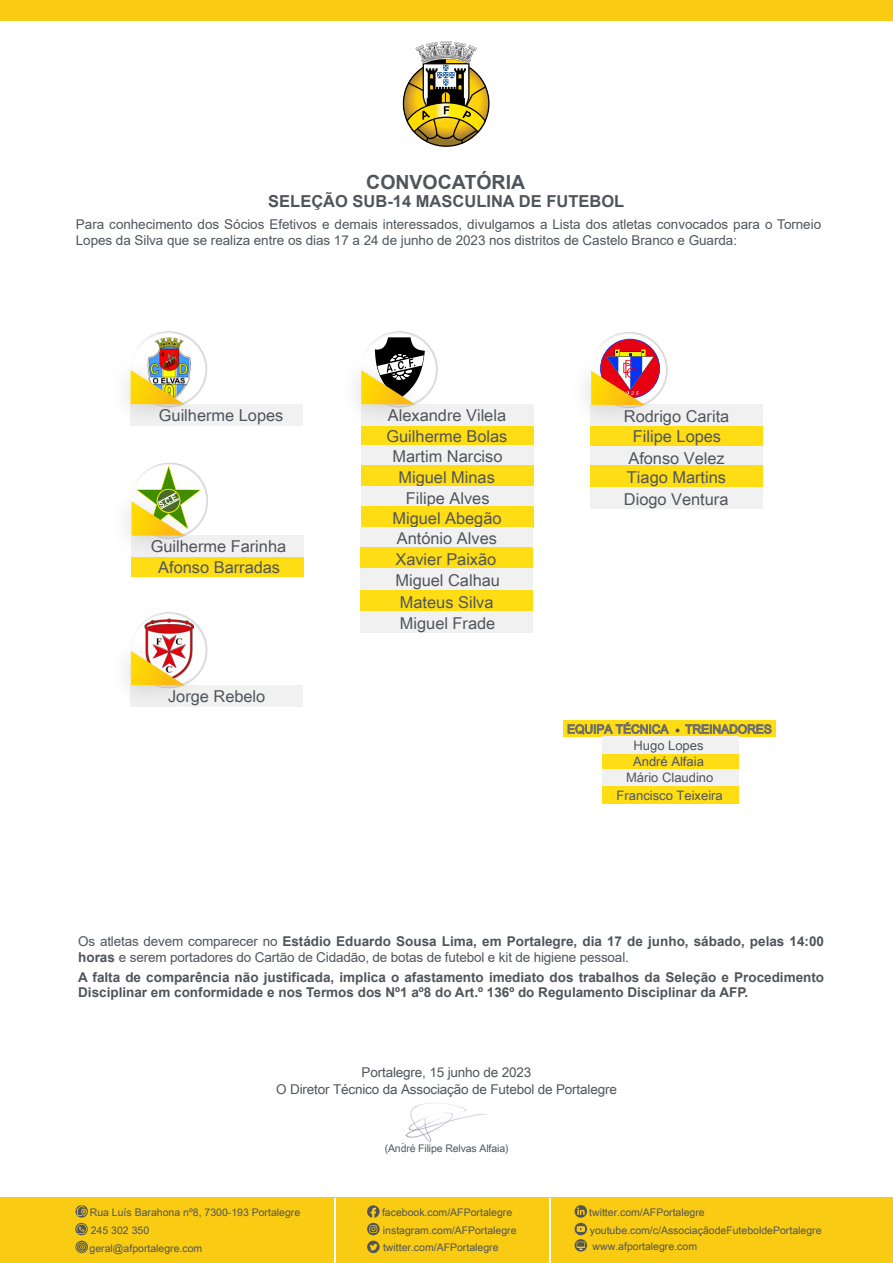
<style>
.page{position:relative;width:893px;height:1263px;background:#fff}
.page>*{position:absolute;margin:0;border:0;box-sizing:border-box;transform-origin:0 0}
.t1{font:700 19.5px "Arial";color:#50555b}
.t2{font:700 16.5px "Arial";color:#50555b}
.t3{font:16.35px/21px "Arial Unicode MS";color:#50555b;text-align:center}
.t4{font:13.5px/16.2px "Arial";letter-spacing:-.005em;color:#50555b}
.t5{font:700 13.5px/15.8px "Arial";color:#50555b}
.t6{font:13.5px/16.2px "Arial Unicode MS";letter-spacing:-.01em;color:#50555b;text-align:center}
.t7{font:13.05px/17.7px "Arial Unicode MS";color:#50555b;text-align:center}
.t8{font:12px "Arial Unicode MS";color:#606161}
.t9{font:10.5px/17.9px "Arial Unicode MS";color:#50555b}
.s1{font-weight:700}
</style>
<div class="page">
<div style="left:0;top:1198px;width:893px;height:65px;background:#f9cb12"></div>
<svg style="left:403px;top:41px;width:87px;height:106px"></svg>
<div style="left:0;top:1px;width:893px;height:20px;background:#f9cb12"></div>
<div style="left:575px;top:1223px;width:12px;height:12px;background:#50555b;border-radius:50%"></div>
<svg style="left:577px;top:1226px;width:8px;height:6px"></svg>
<svg style="left:575px;top:1205px;width:12px;height:13px"></svg>
<svg style="left:577px;top:1207px;width:8px;height:8px"></svg>
<svg style="left:367px;top:1223px;width:13px;height:12px"></svg>
<svg style="left:369px;top:1225px;width:8px;height:8px"></svg>
<svg style="left:367px;top:1240px;width:13px;height:13px"></svg>
<svg style="left:370px;top:1244px;width:8px;height:6px"></svg>
<svg style="left:367px;top:1205px;width:13px;height:13px"></svg>
<hr style="left:334px;top:1198px;width:1px;height:65px;background:#fff">
<hr style="left:549px;top:1197px;width:1px;height:66px;background:#fff">
<svg style="left:75px;top:1205px;width:13px;height:12px"></svg>
<svg style="left:76px;top:1205px;width:11px;height:11px"></svg>
<svg style="left:75px;top:1223px;width:13px;height:12px"></svg>
<svg style="left:76px;top:1224px;width:11px;height:10px"></svg>
<svg style="left:75px;top:1241px;width:13px;height:12px"></svg>
<svg style="left:76px;top:1242px;width:11px;height:10px"></svg>
<svg style="left:575px;top:1239px;width:12px;height:12px"></svg>
<svg style="left:577px;top:1242px;width:8px;height:8px"></svg>
<div style="left:563px;top:720px;width:213px;height:16px;background:#ffdd15"></div>
<svg style="left:568px;top:722px;width:101px;height:12px"></svg>
<svg style="left:685px;top:724px;width:86px;height:10px"></svg>
<svg style="left:676px;top:728px;width:3px;height:4px"></svg>
<div style="left:602px;top:752px;width:137px;height:17px;background:#ffdd15"></div>
<div style="left:602px;top:737px;width:137px;height:17px;background:#f1f1f2"></div>
<div style="left:602px;top:769px;width:137px;height:17px;background:#f1f1f2"></div>
<img style="left:403px;top:1103px;width:84px;height:40px">
<div style="left:602px;top:786px;width:137px;height:17px;background:#ffdd15"></div>
<div style="left:361px;top:424px;width:172px;height:21px;background:#ffdd15"></div>
<div style="left:361px;top:404px;width:172px;height:21px;background:#f1f1f2"></div>
<div style="left:361px;top:445px;width:172px;height:22px;background:#f1f1f2"></div>
<img style="left:356px;top:380px;width:113px;height:46px">
<div style="left:361px;top:465px;width:172px;height:21px;background:#ffdd15"></div>
<div style="left:361px;top:486px;width:172px;height:22px;background:#f1f1f2"></div>
<div style="left:361px;top:506px;width:172px;height:22px;background:#ffdd15"></div>
<div style="left:361px;top:528px;width:172px;height:21px;background:#f1f1f2"></div>
<div style="left:361px;top:547px;width:172px;height:22px;background:#ffdd15"></div>
<div style="left:361px;top:569px;width:172px;height:21px;background:#f1f1f2"></div>
<svg style="left:360px;top:331px;width:78px;height:76px"></svg>
<div style="left:361px;top:590px;width:172px;height:21px;background:#ffdd15"></div>
<div style="left:361px;top:611px;width:172px;height:22px;background:#f1f1f2"></div>
<div style="left:591px;top:424px;width:172px;height:22px;background:#ffdd15"></div>
<div style="left:591px;top:405px;width:172px;height:21px;background:#f1f1f2"></div>
<div style="left:591px;top:446px;width:172px;height:21px;background:#f1f1f2"></div>
<img style="left:586px;top:381px;width:113px;height:80px">
<div style="left:591px;top:466px;width:172px;height:21px;background:#ffdd15"></div>
<div style="left:591px;top:487px;width:172px;height:21px;background:#f1f1f2"></div>
<svg style="left:590px;top:332px;width:78px;height:76px"></svg>
<div style="left:131px;top:555px;width:173px;height:22px;background:#ffdd15"></div>
<div style="left:131px;top:535px;width:173px;height:22px;background:#f1f1f2"></div>
<svg style="left:131px;top:463px;width:77px;height:76px"></svg>
<div style="left:130px;top:404px;width:173px;height:21px;background:#f1f1f2"></div>
<img style="left:130px;top:331px;width:77px;height:76px">
<div style="left:130px;top:685px;width:173px;height:21px;background:#f1f1f2"></div>
<svg style="left:130px;top:612px;width:77px;height:76px"></svg>
<h1 class="t1" style="left:366px;top:169px;width:160px">CONVOCATÓRIA</h1>
<p class="t2" style="left:268px;top:190px;width:357px">SELEÇÃO SUB-14 MASCULINA DE FUTEBOL</p>
<p class="t4" style="left:76px;top:216px;width:747px">Para conhecimento dos Sócios Efetivos e demais interessados, divulgamos a Lista dos atletas convocados para o Torneio<br>Lopes da Silva que se realiza entre os dias 17 a 24 de junho de 2023 nos distritos de Castelo Branco e Guarda:</p>
<p class="t3" style="left:159px;top:404px;width:126px">Guilherme Lopes</p>
<p class="t3" style="left:151px;top:536px;width:137px">Guilherme Farinha</p>
<p class="t3" style="left:158px;top:556px;width:123px">Afonso Barradas</p>
<p class="t3" style="left:168px;top:685px;width:99px">Jorge Rebelo</p>
<p class="t3" style="left:388px;top:404px;width:120px">Alexandre Vilela</p>
<p class="t3" style="left:392px;top:445px;width:111px">Martim Narciso<br>Miguel Minas<br>Filipe Alves</p>
<p class="t3" style="left:392px;top:507px;width:111px">Miguel Abegão aoAntónio Alves<br>Xavier Paixão<br>Miguel Calhau<br>Mateus Silva<br>Miguel Frade</p>
<p class="t3" style="left:386px;top:425px;width:122px">Guilherme Bolas</p>
<p class="t3" style="left:624px;top:405px;width:107px">Rodrigo Carita</p>
<p class="t3" style="left:627px;top:448px;width:101px;line-height:19.8px;text-align:left">Afonso Velez<br>Tiago Martins</p>
<p class="t3" style="left:624px;top:488px;width:106px">Diogo Ventura</p>
<p class="t3" style="left:633px;top:426px;width:90px">Filipe Lopes</p>
<p class="t8" style="left:567px;top:720px;width:103px">EQUIPA TÉCNICA</p>
<p class="t8" style="left:685px;top:720px;width:88px">TREINADORES</p>
<p class="t7" style="left:633px;top:753px;width:72px">André Alfaia</p>
<p class="t7" style="left:633px;top:736px;width:72px">Hugo Lopes</p>
<p class="t7" style="left:617px;top:769px;width:108px">Mário Claudino<br>Francisco Teixeira</p>
<p class="t4" style="left:78px;top:933px;width:747px;line-height:15.8px">Os atletas devem comparecer no <span class="s1">Estádio Eduardo Sousa Lima, em Portalegre, dia 17 de junho, sábado, pelas 14:00 horas</span> e serem portadores do Cartão de Cidadão, de botas de futebol e kit de higiene pessoal.</p>
<p class="t5" style="left:78px;top:969px;width:747px">A falta de comparência não justificada, implica o afastamento imediato dos trabalhos da Seleção e Procedimento<br>Disciplinar em conformidade e nos Termos dos Nº1 aº8 do Art.º 136º do Regulamento Disciplinar da AFP.</p>
<p class="t6" style="left:276px;top:1064px;width:342px">Portalegre, 15 junho de 2023<br>O Diretor Técnico da Associação de Futebol de Portalegre</p>
<p class="t9" style="left:90px;top:1203px;width:212px">Rua Luís Barahona nº8, 7300-193 Portalegre</p>
<p class="t9" style="left:90px;top:1221px;width:114px">245 302 350 geral@afportalegre.com</p>
<p class="t9" style="left:385px;top:1139px;width:125px">(André Filipe Relvas Alfaia)</p>
<p class="t9" style="left:382px;top:1203px;width:132px">facebook.com/AFPortalegre</p>
<p class="t9" style="left:383px;top:1238px;width:117px">twitter.com/AFPortalegre</p>
<p class="t9" style="left:383px;top:1221px;width:135px">instagram.com/AFPortalegre</p>
<p class="t9" style="left:589px;top:1202px;width:234px;line-height:18.6px">twitter.com/AFPortalegre youtube.com/c/AssociaçãodeFuteboldePortalegre</p>
<p class="t9" style="left:593px;top:1237px;width:106px">www.afportalegre.com</p>
</div>
